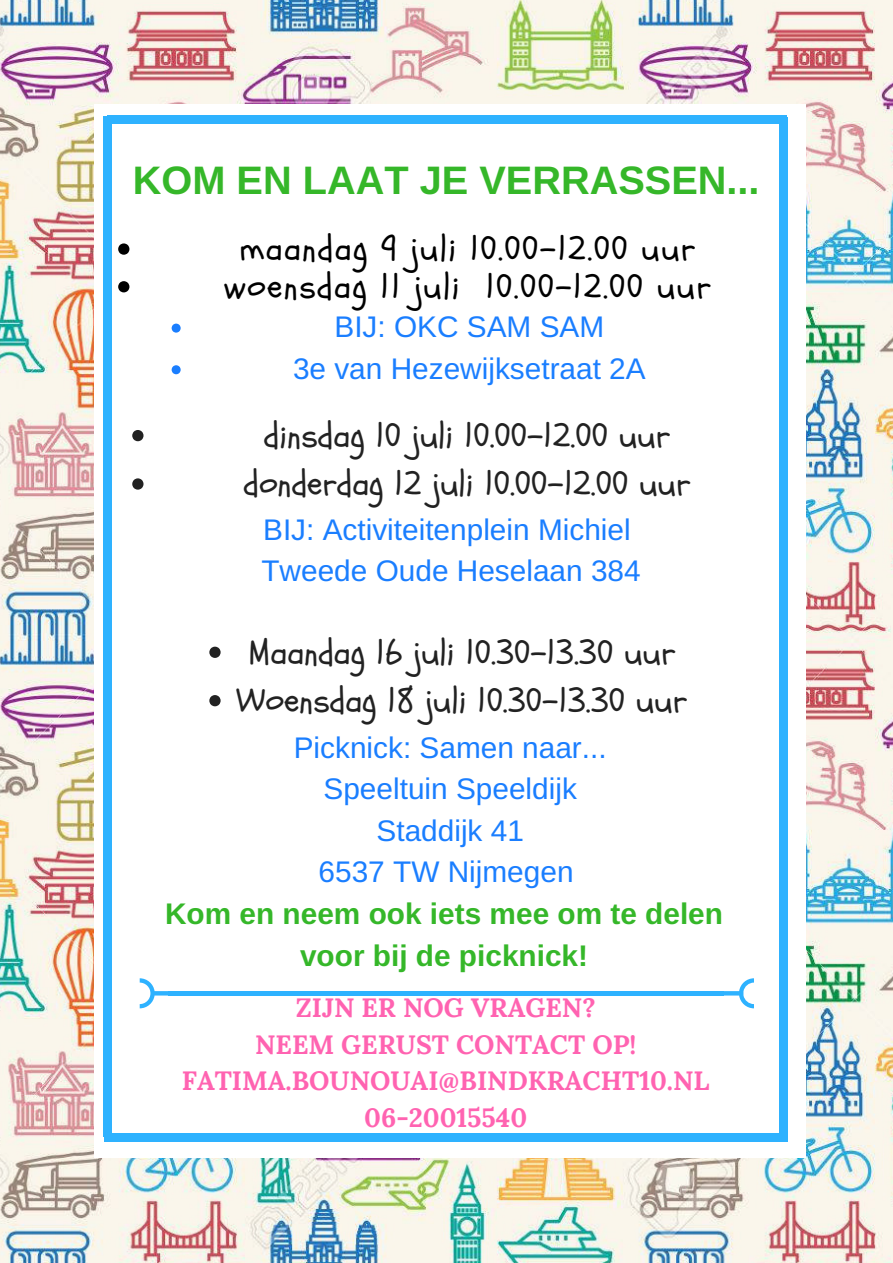
<style>
.page{position:relative;width:893px;height:1263px;background:#fff}
.page>*{position:absolute;margin:0;border:0;box-sizing:border-box;transform-origin:0 0}
.t1{font:700 39.75px "Arimo";color:#35b729}
.t2{font:34.72px/48.4px "Schoolbell";color:#222;text-align:center}
.t3{font:34.72px/37.7px "Schoolbell";letter-spacing:.04em;color:#000;text-align:center}
.t4{font:29.78px/41.6px "Arimo";color:#1a7eff;text-align:center}
.t5{font:700 29.78px/41.6px "Arimo";color:#35b729;text-align:center}
.t6{font:700 26.47px/36.6px "Lora";color:#ff63b1;text-align:center}
</style>
<div class="page">
<img style="left:0;top:0;width:893px;height:1263px">
<div style="left:95px;top:105px;width:711px;height:1053px;background:#fff"></div>
<div style="left:107px;top:115px;width:49px;height:9px;background:#2eb2ff"></div>
<div style="left:738px;top:115px;width:48px;height:9px;background:#2eb2ff"></div>
<div style="left:154px;top:115px;width:336px;height:9px;background:#2eb2ff"></div>
<div style="left:489px;top:115px;width:250px;height:9px;background:#2eb2ff"></div>
<div style="left:104px;top:1133px;width:49px;height:8px;background:#2eb2ff"></div>
<div style="left:738px;top:1133px;width:48px;height:8px;background:#2eb2ff"></div>
<div style="left:151px;top:1133px;width:336px;height:8px;background:#2eb2ff"></div>
<div style="left:486px;top:1133px;width:253px;height:8px;background:#2eb2ff"></div>
<div style="left:780px;top:117px;width:8px;height:49px;background:#2eb2ff"></div>
<div style="left:780px;top:1093px;width:8px;height:49px;background:#2eb2ff"></div>
<div style="left:780px;top:164px;width:8px;height:336px;background:#2eb2ff"></div>
<div style="left:780px;top:499px;width:8px;height:335px;background:#2eb2ff"></div>
<div style="left:780px;top:833px;width:8px;height:262px;background:#2eb2ff"></div>
<div style="left:103px;top:116px;width:9px;height:49px;background:#2eb2ff"></div>
<div style="left:103px;top:1089px;width:9px;height:48px;background:#2eb2ff"></div>
<div style="left:103px;top:163px;width:9px;height:335px;background:#2eb2ff"></div>
<div style="left:103px;top:498px;width:9px;height:335px;background:#2eb2ff"></div>
<div style="left:103px;top:832px;width:9px;height:258px;background:#2eb2ff"></div>
<svg style="left:172px;top:324px;width:9px;height:9px"></svg>
<svg style="left:172px;top:365px;width:9px;height:9px"></svg>
<svg style="left:118px;top:243px;width:11px;height:12px"></svg>
<svg style="left:118px;top:281px;width:11px;height:11px"></svg>
<hr style="left:169px;top:991px;width:555px;height:4px;background:#2eb2ff">
<svg style="left:723px;top:978px;width:31px;height:30px"></svg>
<svg style="left:140px;top:978px;width:30px;height:30px"></svg>
<svg style="left:132px;top:430px;width:11px;height:11px"></svg>
<svg style="left:132px;top:478px;width:11px;height:12px"></svg>
<svg style="left:209px;top:647px;width:12px;height:11px"></svg>
<svg style="left:209px;top:695px;width:12px;height:11px"></svg>
<h1 class="t1" style="left:133px;top:158px;width:628px">KOM EN LAAT JE VERRASSEN...</h1>
<p class="t3" style="left:223px;top:231px;width:489px">maandag 9 juli 10.00-12.00 uur woensdag 11 juli 10.00-12.00 uur</p>
<p class="t4" style="left:293px;top:306px;width:354px">BIJ: OKC SAM SAM<br>3e van Hezewijksetraat 2A</p>
<p class="t2" style="left:243px;top:412px;width:448px">dinsdag 10 juli 10.00-12.00 uur donderdag 12 juli 10.00-12.00 uur</p>
<p class="t4" style="left:261px;top:509px;width:381px;text-align:left">BIJ: Activiteitenplein Michiel<br>Tweede Oude Heselaan 384</p>
<p class="t2" style="left:237px;top:628px;width:452px">Maandag 16 juli 10.30-13.30 uur<br>Woensdag 18 juli 10.30-13.30 uur</p>
<p class="t4" style="left:294px;top:726px;width:314px">Picknick: Samen naar...<br>Speeltuin Speeldijk<br>Staddijk 41<br>6537 TW Nijmegen</p>
<p class="t5" style="left:165px;top:893px;width:559px">Kom en neem ook iets mee om te delen voor bij de picknick!</p>
<p class="t6" style="left:182px;top:989px;width:529px">ZIJN ER NOG VRAGEN?<br>NEEM GERUST CONTACT OP!<br>FATIMA.BOUNOUAI@BINDKRACHT10.NL<br>06-20015540</p>
</div>
